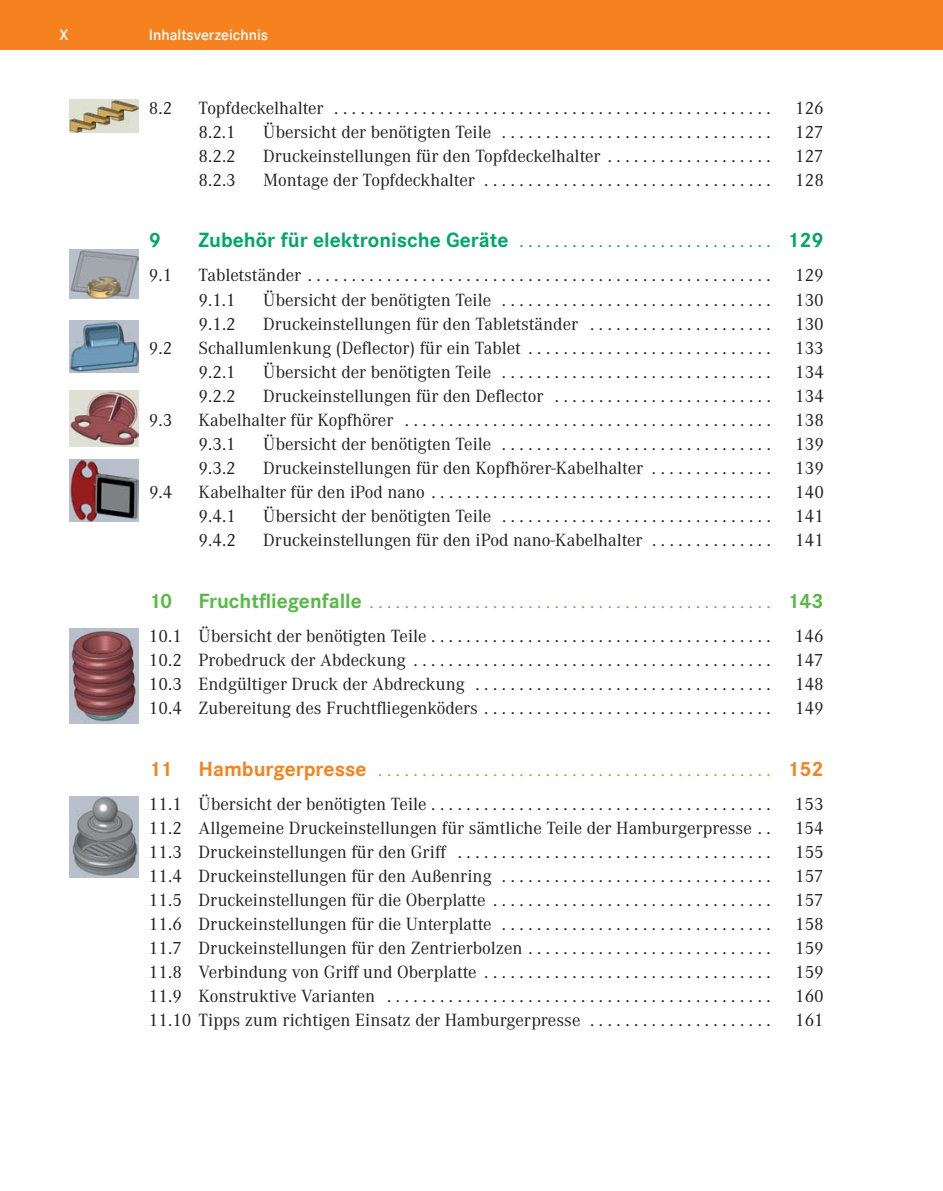
<style>
.page{position:relative;width:943px;height:1191px;background:#fff}
.page>*{position:absolute;margin:0;border:0;box-sizing:border-box;transform-origin:0 0}
.t1{font:700 21.35px "Corporate S Pro";color:#00a766}
.t2{font:18.38px/33.9px "Corporate A Pro";color:#231f20}
.t3{font:600 15.75px "Corporate S Pro";color:#fff}
.s1{font-family:"Corporate A Pro";font-weight:400;font-size:18.38px}
.s2{font-family:"Corporate S Pro";font-weight:700;font-size:21.35px;color:#58b947}
.s3{color:#58b947}
.s4{font-family:"Corporate S Pro";font-weight:700;font-size:21.35px;color:#f5821f}
.s5{color:#f5821f}
</style>
<div class="page">
<div style="left:0;top:0;width:942px;height:50px;background:#f5821f"></div>
<img style="left:69px;top:99px;width:70px;height:34px">
<img style="left:69px;top:250px;width:70px;height:48px">
<img style="left:69px;top:320px;width:70px;height:52px">
<img style="left:69px;top:391px;width:70px;height:55px">
<img style="left:69px;top:460px;width:70px;height:61px">
<img style="left:69px;top:629px;width:70px;height:94px">
<img style="left:69px;top:796px;width:70px;height:81px">
<p class="t3" style="left:60px;top:25px;width:10px">X</p>
<p class="t3" style="left:149px;top:25px;width:121px">Inhaltsverzeichnis</p>
<p class="t2" style="left:149px;top:92px;width:25px">8.2</p>
<p class="t2" style="left:198px;top:92px;width:574px">Topfdeckelhalter ..................................................</p>
<p class="t2" style="left:795px;top:92px;width:30px">126</p>
<p class="t2" style="left:198px;top:116px;width:39px">8.2.1</p>
<p class="t2" style="left:263px;top:116px;width:509px">Übersicht der benötigten Teile ...............................</p>
<p class="t2" style="left:795px;top:116px;width:30px">127</p>
<p class="t2" style="left:198px;top:140px;width:39px">8.2.2</p>
<p class="t2" style="left:263px;top:140px;width:509px">Druckeinstellungen für den Topfdeckelhalter . . . . . . . . . . . . . . . . . . .</p>
<p class="t2" style="left:795px;top:140px;width:30px">127</p>
<p class="t2" style="left:198px;top:164px;width:39px">8.2.3</p>
<p class="t2" style="left:263px;top:164px;width:509px">Montage der Topfdeckhalter .................................</p>
<p class="t2" style="left:795px;top:164px;width:30px">128</p>
<p class="t1" style="left:149px;top:232px;width:14px">9</p>
<p class="t1" style="left:198px;top:232px;width:627px">Zubehör für elektronische Geräte <span class="s1">.............................</span> 129</p>
<p class="t2" style="left:149px;top:260px;width:25px">9.1</p>
<p class="t2" style="left:198px;top:260px;width:574px">Tabletständer .....................................................</p>
<p class="t2" style="left:795px;top:260px;width:30px">129</p>
<p class="t2" style="left:198px;top:284px;width:39px">9.1.1</p>
<p class="t2" style="left:263px;top:284px;width:509px">Übersicht der benötigten Teile ...............................</p>
<p class="t2" style="left:795px;top:284px;width:30px">130</p>
<p class="t2" style="left:198px;top:308px;width:39px">9.1.2</p>
<p class="t2" style="left:263px;top:308px;width:509px">Druckeinstellungen für den Tabletständer . . . . . . . . . . . . . . . . . . . . .</p>
<p class="t2" style="left:795px;top:308px;width:30px">130</p>
<p class="t2" style="left:149px;top:332px;width:25px">9.2</p>
<p class="t2" style="left:198px;top:332px;width:574px">Schallumlenkung (Deflector) für ein Tablet . . . . . . . . . . . . . . . . . . . . . . . . . . . .</p>
<p class="t2" style="left:795px;top:332px;width:30px">133</p>
<p class="t2" style="left:198px;top:356px;width:39px">9.2.1</p>
<p class="t2" style="left:263px;top:356px;width:509px">Übersicht der benötigten Teile ...............................</p>
<p class="t2" style="left:795px;top:356px;width:30px">134</p>
<p class="t2" style="left:198px;top:380px;width:39px">9.2.2</p>
<p class="t2" style="left:263px;top:380px;width:509px">Druckeinstellungen für den Deflector . . . . . . . . . . . . . . . . . . . . . . . . .</p>
<p class="t2" style="left:795px;top:380px;width:30px">134</p>
<p class="t2" style="left:149px;top:404px;width:25px">9.3</p>
<p class="t2" style="left:199px;top:404px;width:574px">Kabelhalter für Kopfhörer ..........................................</p>
<p class="t2" style="left:795px;top:404px;width:30px">138</p>
<p class="t2" style="left:199px;top:428px;width:39px">9.3.1</p>
<p class="t2" style="left:263px;top:428px;width:509px">Übersicht der benötigten Teile ...............................</p>
<p class="t2" style="left:795px;top:428px;width:30px">139</p>
<p class="t2" style="left:199px;top:452px;width:39px">9.3.2</p>
<p class="t2" style="left:263px;top:452px;width:509px">Druckeinstellungen für den Kopfhörer-Kabelhalter . . . . . . . . . . . . . .</p>
<p class="t2" style="left:795px;top:452px;width:30px">139</p>
<p class="t2" style="left:149px;top:477px;width:25px">9.4</p>
<p class="t2" style="left:199px;top:477px;width:574px">Kabelhalter für den iPod nano .......................................</p>
<p class="t2" style="left:795px;top:477px;width:30px">140</p>
<p class="t2" style="left:199px;top:501px;width:39px">9.4.1</p>
<p class="t2" style="left:263px;top:501px;width:509px">Übersicht der benötigten Teile ...............................</p>
<p class="t2" style="left:795px;top:501px;width:30px">141</p>
<p class="t2" style="left:199px;top:525px;width:39px">9.4.2</p>
<p class="t2" style="left:263px;top:525px;width:509px">Druckeinstellungen für den iPod nano-Kabelhalter . . . . . . . . . . . . . .</p>
<p class="t2" style="left:795px;top:525px;width:30px">141</p>
<p class="t2" style="left:149px;top:586px;width:676px"><span class="s2">10 Fruchtfliegenfalle</span> <span class="s3">..............................................</span> <span class="s2">143<br></span>10.1 Übersicht der benötigten Teile . . . . . . . . . . . . . . . . . . . . . . . . . . . . . . . . . . . . . . .</p>
<p class="t2" style="left:795px;top:620px;width:30px">146</p>
<p class="t2" style="left:149px;top:644px;width:623px">10.2 Probedruck der Abdeckung .........................................</p>
<p class="t2" style="left:795px;top:644px;width:30px">147</p>
<p class="t2" style="left:149px;top:668px;width:623px">10.3 Endgültiger Druck der Abdreckung ..................................</p>
<p class="t2" style="left:795px;top:668px;width:30px">148</p>
<p class="t2" style="left:149px;top:692px;width:623px">10.4 Zubereitung des Fruchtfliegenköders . . . . . . . . . . . . . . . . . . . . . . . . . . . . . . . . .</p>
<p class="t2" style="left:795px;top:692px;width:30px">149</p>
<p class="t2" style="left:149px;top:754px;width:676px"><span class="s4">11 Hamburgerpresse</span> <span class="s5">.............................................</span> <span class="s4">152<br></span>11.1 Übersicht der benötigten Teile . . . . . . . . . . . . . . . . . . . . . . . . . . . . . . . . . . . . . . .</p>
<p class="t2" style="left:795px;top:788px;width:30px">153</p>
<p class="t2" style="left:149px;top:812px;width:623px">11.2 Allgemeine Druckeinstellungen für sämtliche Teile der Hamburgerpresse . .</p>
<p class="t2" style="left:795px;top:812px;width:30px">154</p>
<p class="t2" style="left:149px;top:836px;width:623px">11.3 Druckeinstellungen für den Griff ....................................</p>
<p class="t2" style="left:795px;top:836px;width:30px">155</p>
<p class="t2" style="left:149px;top:860px;width:623px">11.4 Druckeinstellungen für den Außenring . . . . . . . . . . . . . . . . . . . . . . . . . . . . . . .</p>
<p class="t2" style="left:795px;top:860px;width:30px">157</p>
<p class="t2" style="left:149px;top:884px;width:623px">11.5 Druckeinstellungen für die Oberplatte . . . . . . . . . . . . . . . . . . . . . . . . . . . . . . . .</p>
<p class="t2" style="left:795px;top:884px;width:30px">157</p>
<p class="t2" style="left:149px;top:908px;width:623px">11.6 Druckeinstellungen für die Unterplatte . . . . . . . . . . . . . . . . . . . . . . . . . . . . . . .</p>
<p class="t2" style="left:795px;top:908px;width:30px">158</p>
<p class="t2" style="left:149px;top:932px;width:623px">11.7 Druckeinstellungen für den Zentrierbolzen . . . . . . . . . . . . . . . . . . . . . . . . . . . .</p>
<p class="t2" style="left:795px;top:932px;width:30px">159</p>
<p class="t2" style="left:149px;top:956px;width:623px">11.8 Verbindung von Griff und Oberplatte .................................</p>
<p class="t2" style="left:795px;top:956px;width:30px">159</p>
<p class="t2" style="left:149px;top:980px;width:623px">11.9 Konstruktive Varianten ............................................</p>
<p class="t2" style="left:795px;top:980px;width:30px">160</p>
<p class="t2" style="left:149px;top:1004px;width:623px">11.10 Tipps zum richtigen Einsatz der Hamburgerpresse . . . . . . . . . . . . . . . . . . . . .</p>
<p class="t2" style="left:795px;top:1004px;width:30px">161</p>
</div>
